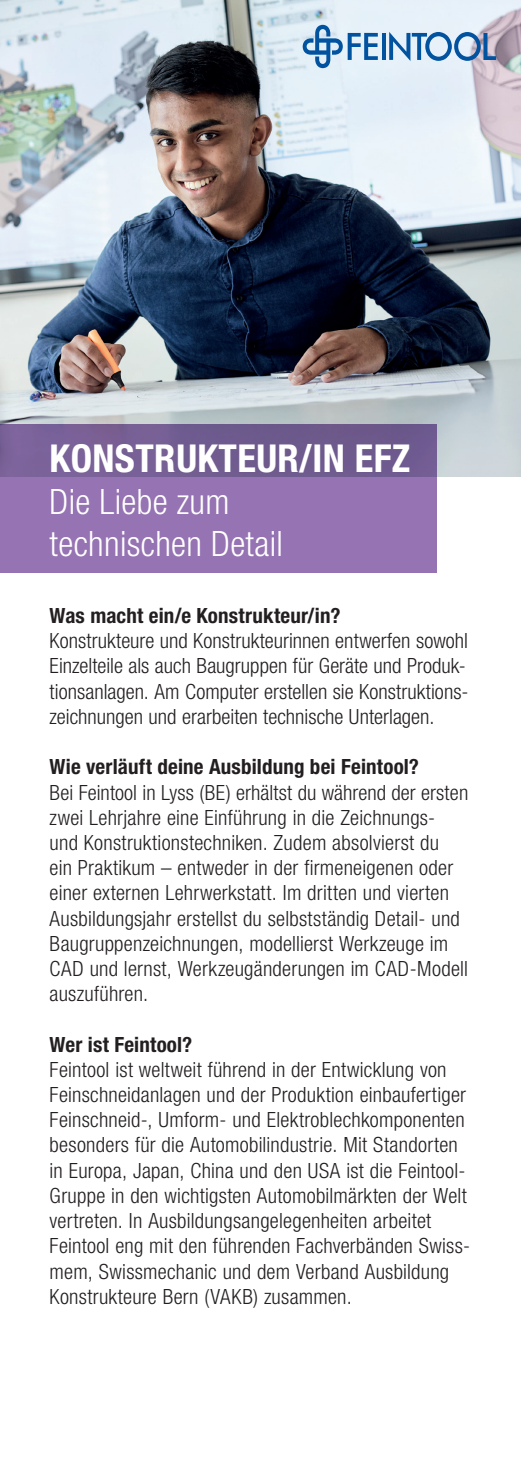
<style>
.page{position:relative;width:521px;height:1474px;background:#fff}
.page>*{position:absolute;margin:0;border:0;box-sizing:border-box;transform-origin:0 0}
.t1{font:700 condensed 38.5px "Helvetica Neue";letter-spacing:.01em;color:#fff}
.t2{font:300 condensed 35px/42px "Helvetica Neue";letter-spacing:.01em;color:#fff}
.t3{font:300 condensed 21px/25.2px "Helvetica Neue";letter-spacing:.01em;color:#231f20}
.t4{font:700 condensed 21px "Helvetica Neue";letter-spacing:.01em;color:#231f20}
</style>
<div class="page">
<img style="left:0;top:0;width:521px;height:476px">
<svg style="left:0;top:424px;width:437px;height:149px;background:#896ba7"></svg>
<svg style="left:389px;top:32px;width:107px;height:29px;background:#8caed0"></svg>
<hr style="left:382px;top:33px;width:4px;height:27px;background:#0153a0">
<svg style="left:303px;top:25px;width:75px;height:43px;background:#9cbddb"></svg>
<h1 class="t1" style="left:50px;top:435px;width:362px">KONSTRUKTEUR/IN EFZ</h1>
<h2 class="t2" style="left:50px;top:480px;width:235px">Die Liebe zum technischen Detail</h2>
<p class="t4" style="left:50px;top:603px;width:292px">Was macht ein/e Konstrukteur/in?</p>
<p class="t3" style="left:50px;top:628px;width:420px">Konstrukteure und Konstrukteurinnen entwerfen sowohl Einzelteile als auch Baugruppen für Geräte und Produk&shy;tionsanlagen. Am Computer erstellen sie Konstruktions&shy;zeichnungen und erarbeiten technische Unterlagen.</p>
<p class="t4" style="left:50px;top:754px;width:371px">Wie verläuft deine Ausbildung bei Feintool?</p>
<p class="t3" style="left:50px;top:779px;width:420px">Bei Feintool in Lyss (BE) erhältst du während der ersten zwei Lehrjahre eine Einführung in die Zeichnungs&shy;und Konstruktionstechniken. Zudem absolvierst du<br>ein Praktikum – entweder in der firmeneigenen oder einer externen Lehrwerkstatt. Im dritten und vierten Ausbildungsjahr erstellst du selbstständig Detail- und Baugruppenzeichnungen, modellierst Werkzeuge im CAD und lernst, Werkzeugänderungen im CAD-Modell auszuführen.</p>
<p class="t4" style="left:50px;top:1031px;width:144px">Wer ist Feintool?</p>
<p class="t3" style="left:50px;top:1056px;width:422px">Feintool ist weltweit führend in der Entwicklung von Feinschneidanlagen und der Produktion einbaufertiger Feinschneid-, Umform- und Elektroblechkomponenten besonders für die Automobilindustrie. Mit Standorten in Europa, Japan, China und den USA ist die Feintool-Gruppe in den wichtigsten Automobilmärkten der Welt vertreten. In Ausbildungsangelegenheiten arbeitet Feintool eng mit den führenden Fachverbänden Swiss&shy;mem, Swissmechanic und dem Verband Ausbildung Konstrukteure Bern (VAKB) zusammen.</p>
</div>
